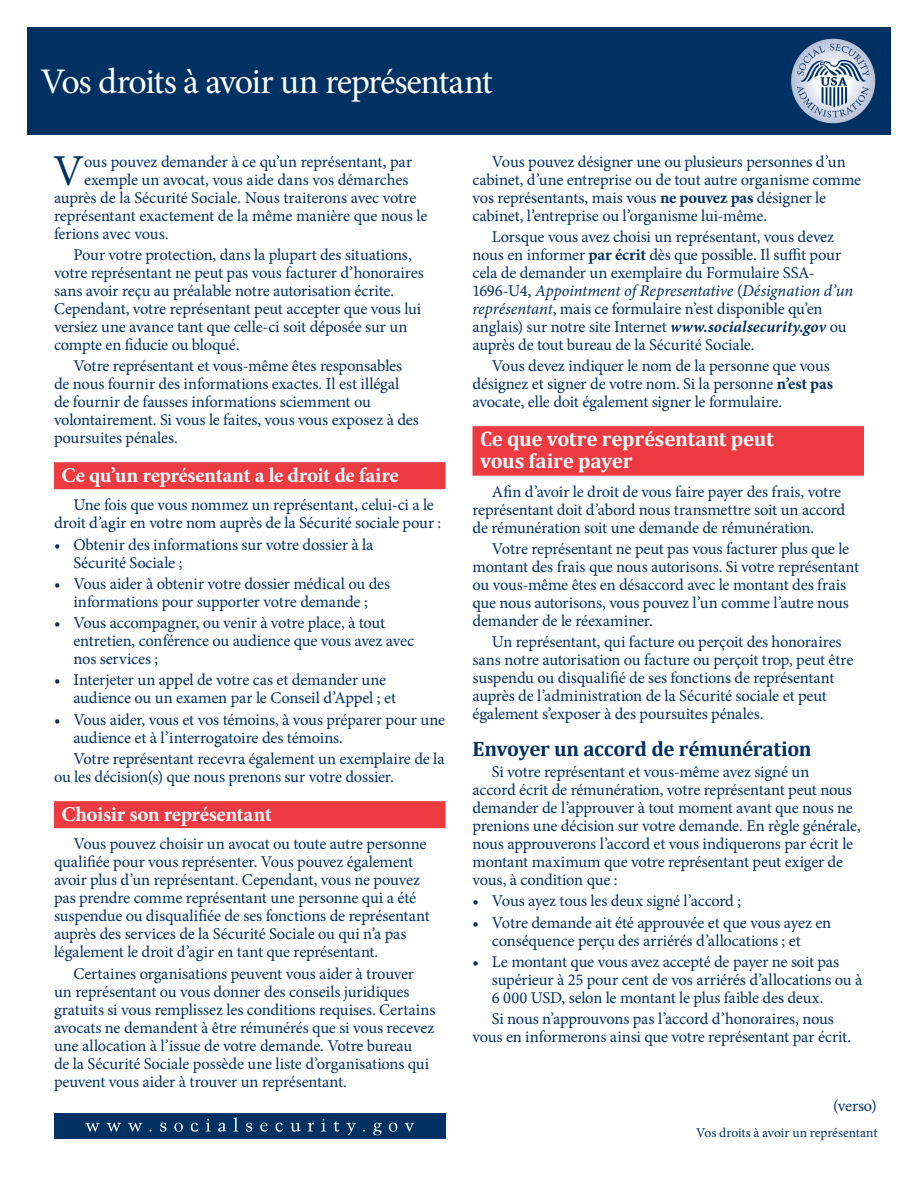
<style>
.page{position:relative;width:918px;height:1188px;background:#fff}
.page>*{position:absolute;margin:0;border:0;box-sizing:border-box;transform-origin:0 0}
.Intro_Paragraph{font:44.25px "Minion Pro";color:#003163}
.Pub_Title{font:36px "Minion Pro";letter-spacing:-.04em;color:#fff}
.H1-1{font:700 21px "Minion Pro";letter-spacing:-.02em;color:#fff}
.H1-2{font:700 21px/22.5px "Cambria";letter-spacing:-.015em;color:#fff}
.t1{font:700 21px "Cambria";letter-spacing:-.02em;color:#003163}
.Paragraph{font:16.5px/18px "Minion Pro";letter-spacing:-.01em;color:#003163}
.Intro_Paragraph-2{font:16.5px "Minion Pro";letter-spacing:-.005em;color:#003163}
.t2{font:13.5px "Minion Pro";letter-spacing:-.01em;color:#003163}
.s1{font-weight:700}
.s2{font-style:italic}
.s3{font-weight:700;font-style:italic}
</style>
<div class="page">
<div style="left:27px;top:27px;width:864px;height:108px;background:#003163"></div>
<div style="left:54px;top:1114px;width:392px;height:25px;background:#003163"></div>
<svg style="left:85px;top:1117px;width:329px;height:19px"></svg>
<svg style="left:790px;top:38px;width:86px;height:86px"></svg>
<svg style="left:797px;top:44px;width:73px;height:74px;background:#9eafc5"></svg>
<div style="left:54px;top:462px;width:392px;height:27px;background:#ee3a41"></div>
<div style="left:54px;top:801px;width:392px;height:27px;background:#ee3a41"></div>
<div style="left:472px;top:426px;width:392px;height:50px;background:#ee3a41"></div>
<p class="Pub_Title" style="left:40px;top:57px;width:454px">Vos droits à avoir un représentant</p>
<p class="Intro_Paragraph" style="left:53px;top:141px;width:33px">V</p>
<p class="Intro_Paragraph-2" style="left:84px;top:150px;width:330px">ous pouvez demander à ce qu’un représentant, par</p>
<p class="Intro_Paragraph-2" style="left:84px;top:168px;width:326px">exemple un avocat, vous aide dans vos démarches</p>
<p class="Intro_Paragraph-2" style="left:54px;top:186px;width:364px">auprès de la Sécurité Sociale. Nous traiterons avec votre</p>
<p class="Intro_Paragraph-2" style="left:54px;top:204px;width:375px">représentant exactement de la même manière que nous le</p>
<p class="Intro_Paragraph-2" style="left:54px;top:222px;width:116px">ferions avec vous.</p>
<p class="Paragraph" style="left:54px;top:246px;width:371px;text-indent:19px">Pour votre protection, dans la plupart des situations, votre représentant ne peut pas vous facturer d’honoraires sans avoir reçu au préalable notre autorisation écrite.<br>Cependant, votre représentant peut accepter que vous lui versiez une avance tant que celle-ci soit déposée sur un compte en fiducie ou bloqué.</p>
<p class="Paragraph" style="left:54px;top:357px;width:366px;text-indent:19px">Votre représentant et vous-même êtes responsables de nous fournir des informations exactes. Il est illégal de fournir de fausses informations sciemment ou volontairement. Si vous le faites, vous vous exposez à des poursuites pénales.</p>
<h1 class="H1-1" style="left:62px;top:460px;width:339px">Ce qu’un représentant a le droit de faire</h1>
<p class="Paragraph" style="left:54px;top:496px;width:389px;text-indent:19px">Une fois que vous nommez un représentant, celui-ci a le droit d’agir en votre nom auprès de la Sécurité sociale pour :</p>
<p class="Paragraph" style="left:73px;top:536px;width:302px;text-indent:-19px">• Obtenir des informations sur votre dossier à la<br>Sécurité Sociale ;</p>
<p class="Paragraph" style="left:54px;top:575px;width:338px;text-align:center">• Vous aider à obtenir votre dossier médical ou des informations pour supporter votre demande ;</p>
<p class="Paragraph" style="left:73px;top:614px;width:342px;text-indent:-19px">• Vous accompagner, ou venir à votre place, à tout entretien, conférence ou audience que vous avez avec nos services ;</p>
<p class="Paragraph" style="left:73px;top:671px;width:324px;text-indent:-19px">• Interjeter un appel de votre cas et demander une audience ou un examen par le Conseil d’Appel ; et</p>
<p class="Paragraph" style="left:73px;top:710px;width:373px;text-indent:-19px">• Vous aider, vous et vos témoins, à vous préparer pour une audience et à l’interrogatoire des témoins.</p>
<p class="Paragraph" style="left:54px;top:750px;width:392px;text-indent:19px">Votre représentant recevra également un exemplaire de la ou les décision(s) que nous prenons sur votre dossier.</p>
<h1 class="H1-1" style="left:62px;top:799px;width:212px">Choisir son représentant</h1>
<p class="Paragraph" style="left:54px;top:835px;width:377px;text-indent:19px">Vous pouvez choisir un avocat ou toute autre personne qualifiée pour vous représenter. Vous pouvez également avoir plus d’un représentant. Cependant, vous ne pouvez pas prendre comme représentant une personne qui a été suspendue ou disqualifiée de ses fonctions de représentant auprès des services de la Sécurité Sociale ou qui n’a pas légalement le droit d’agir en tant que représentant.</p>
<p class="Paragraph" style="left:54px;top:964px;width:383px;text-indent:19px">Certaines organisations peuvent vous aider à trouver un représentant ou vous donner des conseils juridiques gratuits si vous remplissez les conditions requises. Certains avocats ne demandent à être rémunérés que si vous recevez une allocation à l’issue de votre demande. Votre bureau<br>de la Sécurité Sociale possède une liste d’organisations qui peuvent vous aider à trouver un représentant.</p>
<p class="Paragraph" style="left:472px;top:152px;width:390px;text-indent:19px">Vous pouvez désigner une ou plusieurs personnes d’un cabinet, d’une entreprise ou de tout autre organisme comme vos représentants, mais vous <span class="s1">ne pouvez pas</span> désigner le cabinet, l’entreprise ou l’organisme lui-même.</p>
<p class="Paragraph" style="left:472px;top:228px;width:382px;text-indent:19px">Lorsque vous avez choisi un représentant, vous devez nous en informer <span class="s1">par écrit</span> dès que possible. Il suffit pour cela de demander un exemplaire du Formulaire SSA-1696-U4, <span class="s2">Appointment of Representative</span> (<span class="s2">Désignation d’un représentant</span>, mais ce formulaire n’est disponible qu’en anglais) sur notre site Internet <span class="s3">www.socialsecurity.gov</span> ou auprès de tout bureau de la Sécurité Sociale.</p>
<p class="Paragraph" style="left:472px;top:357px;width:362px;text-indent:19px">Vous devez indiquer le nom de la personne que vous désignez et signer de votre nom. Si la personne <span class="s1">n’est pas </span>avocate, elle doit également signer le formulaire.</p>
<h1 class="H1-2" style="left:480px;top:427px;width:295px">Ce que votre représentant peut vous faire payer</h1>
<p class="Paragraph" style="left:472px;top:483px;width:374px;text-indent:19px">Afin d’avoir le droit de vous faire payer des frais, votre représentant doit d’abord nous transmettre soit un accord de rémunération soit une demande de rémunération.</p>
<p class="Paragraph" style="left:472px;top:540px;width:388px;text-indent:19px">Votre représentant ne peut pas vous facturer plus que le montant des frais que nous autorisons. Si votre représentant ou vous-même êtes en désaccord avec le montant des frais que nous autorisons, vous pouvez l’un comme l’autre nous demander de le réexaminer.</p>
<p class="Paragraph" style="left:472px;top:633px;width:382px;text-indent:19px">Un représentant, qui facture ou perçoit des honoraires sans notre autorisation ou facture ou perçoit trop, peut être suspendu ou disqualifié de ses fonctions de représentant auprès de l’administration de la Sécurité sociale et peut également s’exposer à des poursuites pénales.</p>
<h2 class="t1" style="left:472px;top:734px;width:341px">Envoyer un accord de rémunération</h2>
<p class="Paragraph" style="left:472px;top:763px;width:390px;text-indent:19px">Si votre représentant et vous-même avez signé un<br>accord écrit de rémunération, votre représentant peut nous demander de l’approuver à tout moment avant que nous ne prenions une décision sur votre demande. En règle générale, nous approuverons l’accord et vous indiquerons par écrit le montant maximum que votre représentant peut exiger de vous, à condition que :</p>
<p class="Paragraph" style="left:472px;top:892px;width:270px">• Vous ayez tous les deux signé l’accord ;</p>
<p class="Paragraph" style="left:492px;top:914px;width:341px;text-indent:-19px">• Votre demande ait été approuvée et que vous ayez en conséquence perçu des arriérés d’allocations ; et</p>
<p class="Paragraph" style="left:492px;top:953px;width:372px;text-indent:-19px">• Le montant que vous avez accepté de payer ne soit pas supérieur à 25 pour cent de vos arriérés d’allocations ou à<br>6 000 USD, selon le montant le plus faible des deux.</p>
<p class="Paragraph" style="left:472px;top:1010px;width:380px;text-align:center">Si nous n’approuvons pas l’accord d’honoraires, nous<br>vous en informerons ainsi que votre représentant par écrit.</p>
<p class="Paragraph" style="left:833px;top:1097px;width:45px">(verso)</p>
<p class="t2" style="left:696px;top:1124px;width:183px">Vos droits à avoir un représentant</p>
</div>
